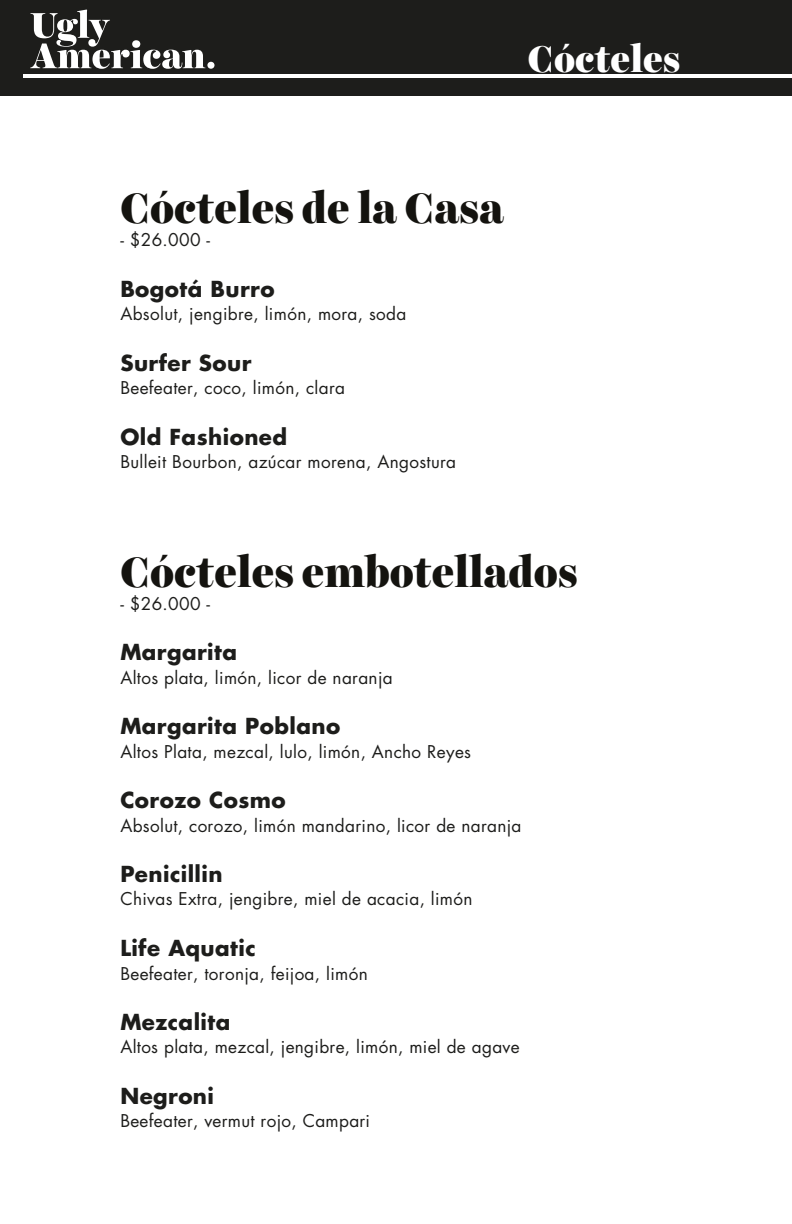
<style>
.page{position:relative;width:792px;height:1224px;background:#fff}
.page>*{position:absolute;margin:0;border:0;box-sizing:border-box;transform-origin:0 0}
.t1{font:900 42.9px "Harriet Display";color:#14130f}
.t2{font:900 37.6px "Harriet Display";color:#fff}
.t3{font:700 21.5px "Futura Std";letter-spacing:.02em;color:#1d1d1b}
.t4{font:17.2px "Futura Std";letter-spacing:.02em;color:#1d1d1b}
</style>
<div class="page">
<div style="left:0;top:1px;width:792px;height:95px;background:#1d1d1b"></div>
<img style="left:30px;top:10px;width:152px;height:59px">
<hr style="left:23px;top:74px;width:769px;height:4px;background:#fff">
<h2 class="t2" style="left:528px;top:33px;width:154px">Cócteles</h2>
<h1 class="t1" style="left:120px;top:178px;width:385px">Cócteles de la Casa</h1>
<p class="t4" style="left:120px;top:229px;width:91px">- $26.000 -</p>
<p class="t3" style="left:120px;top:274px;width:156px">Bogotá Burro</p>
<p class="t4" style="left:120px;top:303px;width:288px">Absolut, jengibre, limón, mora, soda</p>
<p class="t3" style="left:120px;top:348px;width:133px">Surfer Sour</p>
<p class="t4" style="left:120px;top:377px;width:226px">Beefeater, coco, limón, clara</p>
<p class="t3" style="left:120px;top:422px;width:168px">Old Fashioned</p>
<p class="t4" style="left:120px;top:451px;width:337px">Bulleit Bourbon, azúcar morena, Angostura</p>
<h1 class="t1" style="left:120px;top:541px;width:459px">Cócteles embotellados</h1>
<p class="t4" style="left:120px;top:593px;width:91px">- $26.000 -</p>
<p class="t3" style="left:120px;top:638px;width:118px">Margarita</p>
<p class="t4" style="left:120px;top:667px;width:274px">Altos plata, limón, licor de naranja</p>
<p class="t3" style="left:120px;top:712px;width:222px">Margarita Poblano</p>
<p class="t4" style="left:120px;top:740px;width:352px">Altos Plata, mezcal, lulo, limón, Ancho Reyes</p>
<p class="t3" style="left:120px;top:786px;width:167px">Corozo Cosmo</p>
<p class="t4" style="left:120px;top:814px;width:403px">Absolut, corozo, limón mandarino, licor de naranja</p>
<p class="t3" style="left:120px;top:860px;width:104px">Penicillin</p>
<p class="t4" style="left:120px;top:888px;width:354px">Chivas Extra, jengibre, miel de acacia, limón</p>
<p class="t3" style="left:120px;top:934px;width:137px">Life Aquatic</p>
<p class="t4" style="left:120px;top:962px;width:249px">Beefeater, toronja, feijoa, limón</p>
<p class="t3" style="left:120px;top:1008px;width:111px">Mezcalita</p>
<p class="t4" style="left:120px;top:1036px;width:401px">Altos plata, mezcal, jengibre, limón, miel de agave</p>
<p class="t3" style="left:120px;top:1081px;width:95px">Negroni</p>
<p class="t4" style="left:120px;top:1110px;width:251px">Beefeater, vermut rojo, Campari</p>
</div>
